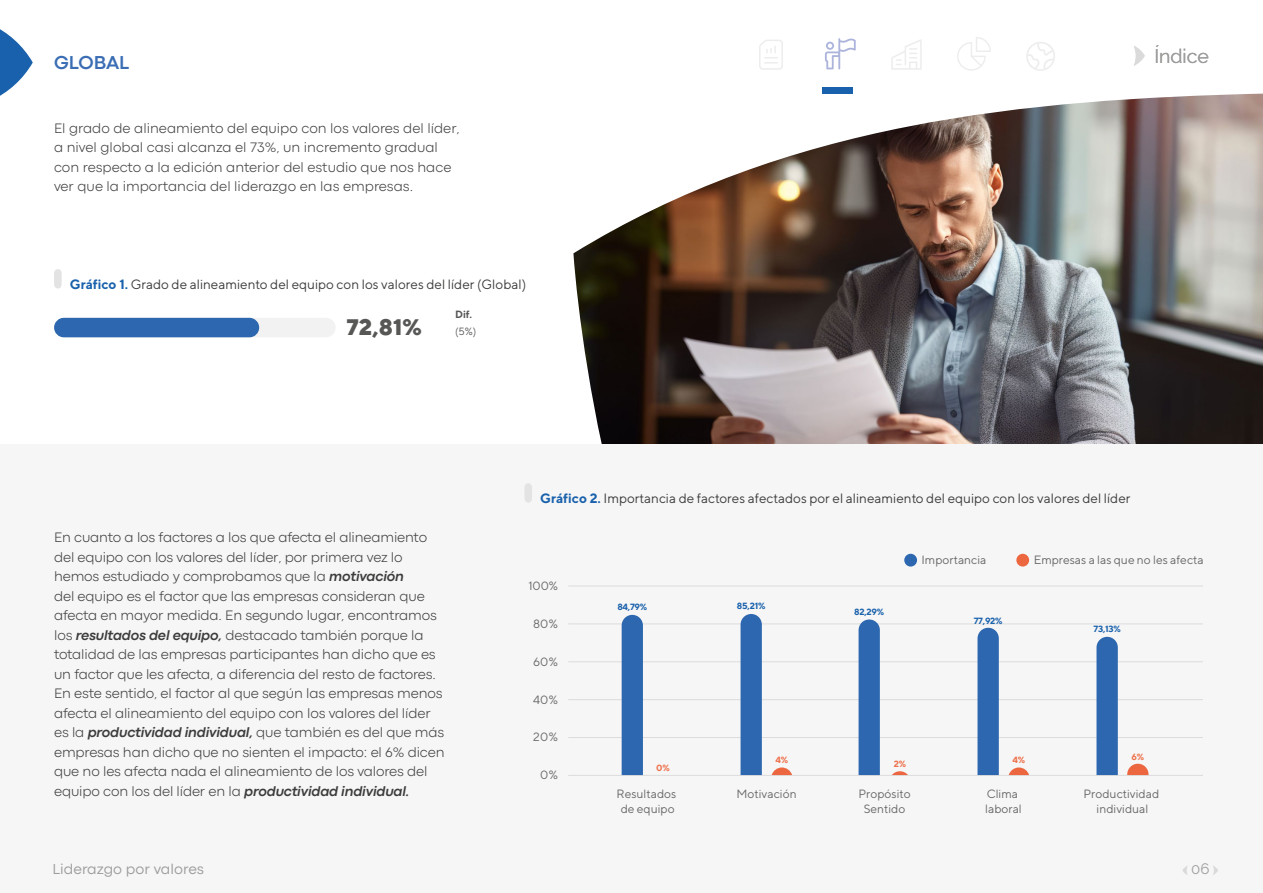
<style>
.page{position:relative;width:1263px;height:893px;background:#fff}
.page>*{position:absolute;margin:0;border:0;box-sizing:border-box;transform-origin:0 0}
.t1{font:800 22.5px "TT Norms";color:#575756}
.t2{font:19.5px "Raleway";color:#9d9d9c}
.t3{font:700 19.5px "Codec Pro";color:#3a6db4}
.t4{font:15px "Codec Pro News";color:#9d9d9c}
.t5{font:15px "Raleway";color:#9d9d9c}
.t6{font:300 14.25px/19.5px "Codec Pro";letter-spacing:-.01em;color:#3c3c3b}
.t7{font:13.5px "TT Norms";color:#3c3c3b}
.t8{font:12px/14.4px "TT Norms";color:#676767;text-align:center}
.t9{font:10.5px "TT Norms";color:#575756}
.t10{font:700 10.5px "TT Norms";color:#575756}
.t11{font:700 9px "TT Norms";letter-spacing:-.025em;color:#1961ac}
.t12{font:700 9px "TT Norms";color:#ee6f49}
.s1{font-weight:700;color:#1961ac}
.s2{font-weight:700;font-style:italic}
</style>
<div class="page">
<svg style="left:1026px;top:42px;width:29px;height:29px"></svg>
<img style="left:573px;top:94px;width:690px;height:350px">
<svg style="left:825px;top:38px;width:31px;height:31px"></svg>
<div style="left:0;top:445px;width:1263px;height:448px;background:#f6f6f6"></div>
<div style="left:822px;top:87px;width:30px;height:7px;background:#1961ac"></div>
<svg style="left:891px;top:39px;width:31px;height:31px"></svg>
<svg style="left:957px;top:37px;width:34px;height:34px"></svg>
<svg style="left:759px;top:40px;width:24px;height:30px"></svg>
<div style="left:64px;top:318px;width:262px;height:19px;background:#f2f2f2"></div>
<div style="left:54px;top:318px;width:205px;height:19px;background:#2c67b0;border-radius:10px"></div>
<svg style="left:1213px;top:866px;width:5px;height:9px"></svg>
<svg style="left:1182px;top:866px;width:6px;height:9px"></svg>
<svg style="left:1134px;top:46px;width:11px;height:20px"></svg>
<hr style="left:568px;top:737px;width:635px;height:1px;background:#dcdcdc">
<hr style="left:568px;top:661px;width:635px;height:1px;background:#dcdcdc">
<hr style="left:568px;top:699px;width:635px;height:1px;background:#dcdcdc">
<hr style="left:568px;top:623px;width:635px;height:1px;background:#dcdcdc">
<hr style="left:568px;top:586px;width:635px;height:1px;background:#dcdcdc">
<hr style="left:568px;top:775px;width:635px;height:1px;background:#dcdcdc">
<div style="left:1016px;top:554px;width:13px;height:13px;background:#ec6640;border-radius:50%"></div>
<div style="left:904px;top:554px;width:13px;height:13px;background:#2c67b0;border-radius:50%"></div>
<div style="left:622px;top:615px;width:21px;height:160px;background:#2c67b0"></div>
<div style="left:652px;top:586px;width:22px;height:189px;background:#f6f6f6"></div>
<svg style="left:740px;top:614px;width:22px;height:161px;background:#356db3"></svg>
<svg style="left:858px;top:619px;width:22px;height:156px;background:#356eb3"></svg>
<svg style="left:977px;top:628px;width:22px;height:147px;background:#356db3"></svg>
<svg style="left:1096px;top:637px;width:22px;height:138px;background:#356db3"></svg>
<svg style="left:1127px;top:764px;width:21px;height:11px"></svg>
<svg style="left:1009px;top:767px;width:20px;height:8px"></svg>
<svg style="left:892px;top:771px;width:16px;height:4px"></svg>
<svg style="left:772px;top:767px;width:20px;height:8px"></svg>
<div style="left:54px;top:273px;width:8px;height:12px;background:#e3e3e3"></div>
<svg style="left:0;top:29px;width:33px;height:67px"></svg>
<div style="left:524px;top:487px;width:8px;height:12px;background:#e3e3e3"></div>
<h2 class="t3" style="left:54px;top:51px;width:77px">GLOBAL</h2>
<p class="t6" style="left:54px;top:118px;width:407px">El grado de alineamiento del equipo con los valores del líder, a nivel global casi alcanza el 73%, un incremento gradual con respecto a la edición anterior del estudio que nos hace ver que la importancia del liderazgo en las empresas.</p>
<p class="t7" style="left:70px;top:276px;width:458px"><span class="s1">Gráfico 1.</span> Grado de alineamiento del equipo con los valores del líder (Global)</p>
<h1 class="t1" style="left:346px;top:313px;width:77px">72,81%</h1>
<p class="t10" style="left:455px;top:308px;width:18px">Dif.</p>
<p class="t9" style="left:455px;top:325px;width:23px">(5%)</p>
<h2 class="t2" style="left:1154px;top:45px;width:56px">Índice</h2>
<p class="t7" style="left:540px;top:490px;width:592px"><span class="s1">Gráfico 2.</span> Importancia de factores afectados por el alineamiento del equipo con los valores del líder</p>
<p class="t6" style="left:54px;top:527px;width:392px">En cuanto a los factores a los que afecta el alineamiento del equipo con los valores del líder, por primera vez lo hemos estudiado y comprobamos que la <span class="s2">motivación<br></span>del equipo es el factor que las empresas consideran que afecta en mayor medida. En segundo lugar, encontramos los <span class="s2">resultados del equipo,</span> destacado también porque la totalidad de las empresas participantes han dicho que es un factor que les afecta, a diferencia del resto de factores.<br>En este sentido, el factor al que según las empresas menos afecta el alineamiento del equipo con los valores del líder es la <span class="s2">productividad individual,</span> que también es del que más empresas han dicho que no sienten el impacto: el 6% dicen que no les afecta nada el alineamiento de los valores del equipo con los del líder en la <span class="s2">productividad individual.</span></p>
<p class="t4" style="left:52px;top:860px;width:153px">Liderazgo por valores</p>
<p class="t8" style="left:528px;top:578px;width:31px">100%</p>
<p class="t8" style="left:533px;top:616px;width:26px">80%</p>
<p class="t8" style="left:533px;top:654px;width:26px">60%</p>
<p class="t8" style="left:533px;top:692px;width:26px">40%</p>
<p class="t8" style="left:533px;top:730px;width:26px">20%</p>
<p class="t8" style="left:540px;top:768px;width:19px">0%</p>
<p class="t11" style="left:617px;top:601px;width:31px">84,79%</p>
<p class="t12" style="left:656px;top:762px;width:15px">0%</p>
<p class="t8" style="left:617px;top:787px;width:61px">Resultados de equipo</p>
<p class="t11" style="left:737px;top:601px;width:30px">85,21%</p>
<p class="t12" style="left:776px;top:754px;width:14px">4%</p>
<p class="t11" style="left:854px;top:606px;width:32px">82,29%</p>
<p class="t8" style="left:921px;top:553px;width:66px">Importancia</p>
<p class="t8" style="left:1034px;top:553px;width:172px">Empresas a las que no les afecta</p>
<p class="t11" style="left:974px;top:615px;width:30px">77,92%</p>
<p class="t11" style="left:1093px;top:623px;width:29px">73,13%</p>
<p class="t12" style="left:894px;top:758px;width:14px">2%</p>
<p class="t12" style="left:1012px;top:754px;width:14px">4%</p>
<p class="t12" style="left:1131px;top:751px;width:14px">6%</p>
<p class="t8" style="left:736px;top:787px;width:62px">Motivación</p>
<p class="t8" style="left:858px;top:787px;width:54px">Propósito<br>Sentido</p>
<p class="t8" style="left:985px;top:787px;width:38px;text-align:left">Clima laboral</p>
<p class="t8" style="left:1083px;top:787px;width:77px">Productividad individual</p>
<p class="t5" style="left:1191px;top:860px;width:20px">06</p>
</div>
